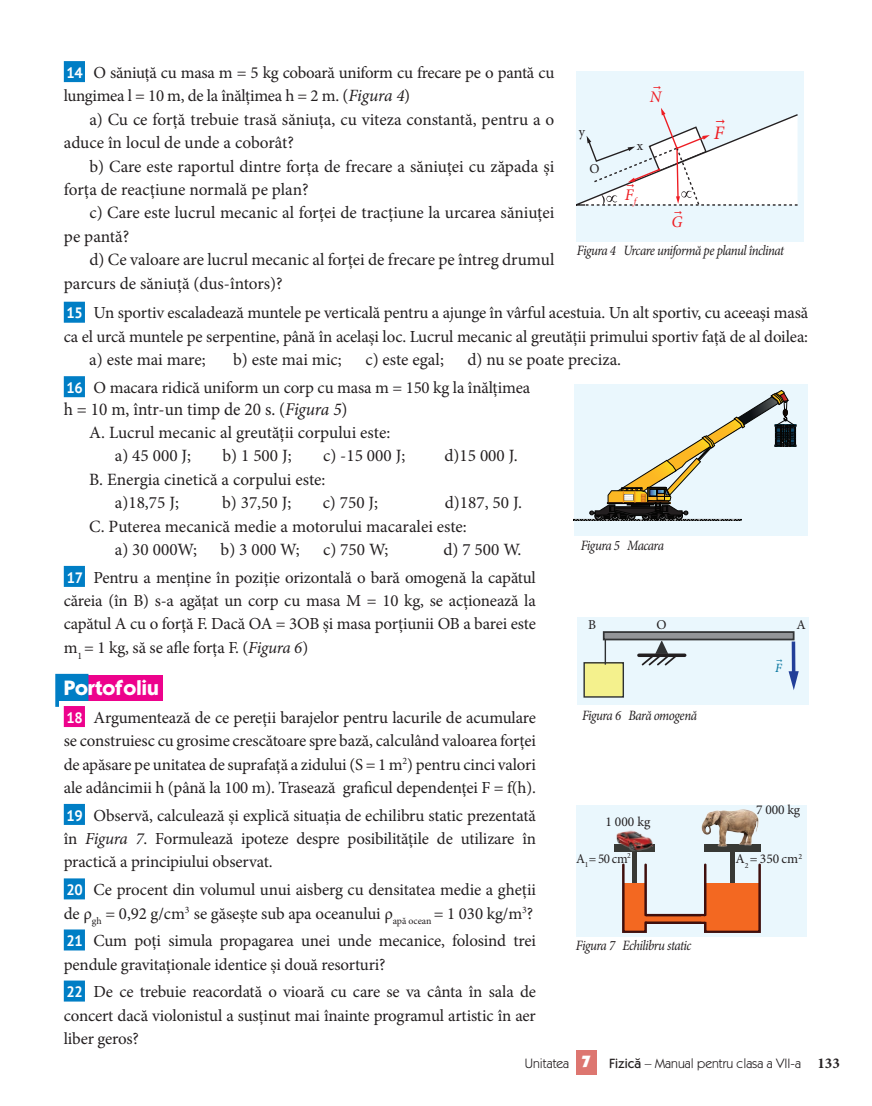
<style>
.page{position:relative;width:872px;height:1106px;background:#fff}
.page>*{position:absolute;margin:0;border:0;box-sizing:border-box;transform-origin:0 0}
.t1{font:21px "ITC Kabel Std Bold RO";letter-spacing:-.01em;color:#fff}
.t2{font:italic 19.2px "Minion Pro";color:#ee1d23}
.t3{font:18px "Minion Pro";color:#231f20;scale:.96 1}
.t4{font:17.25px/23.4px "Minion Pro";color:#231f20}
.t5{font:16.95px/23.4px "Minion Pro";letter-spacing:-.01em;color:#231f20}
.t6{font:italic 16.2px "Minion Pro";color:#ee1d23}
.t7{font:italic 14.25px "Minion Pro";letter-spacing:-.04em;color:#231f20;scale:.9 1}
.t8{font:13.5px "ITC Kabel Std Book RO";color:#231f20}
.t9{font:13.5px "Minion Pro";color:#231f20}
.t10{font:13.5px "Minion Pro";color:#231f20;scale:.96 1}
.t11{font:italic 12.6px "Minion Pro";color:#00719c}
.s1{font-family:"PT Sans";font-weight:700;font-size:15px;color:#fff}
.s2{font-size:17.25px}
.s3{font-style:italic;font-size:17.25px}
.s4{font-style:italic}
.s5{font-family:"ITC Kabel Std Ultra RO";font-size:16.5px;color:#fff}
.s6{font-family:"ITC Kabel Std Medium RO"}
.s7{font-family:"Minion Pro";font-weight:700;font-size:15px}
</style>
<div class="page">
<div style="left:576px;top:1050px;width:20px;height:24px;background:#dd7670"></div>
<div style="left:807px;top:1046px;width:44px;height:32px;border:2px solid #fff;border-radius:15px"></div>
<svg style="left:74px;top:61px;width:11px;height:21px"></svg>
<div style="left:576px;top:71px;width:227px;height:170px;background:#eaf7fd"></div>
<svg style="left:74px;top:302px;width:11px;height:21px"></svg>
<div style="left:574px;top:384px;width:233px;height:152px;background:#eaf7fd"></div>
<svg style="left:74px;top:376px;width:723px;height:145px"></svg>
<div style="left:576px;top:805px;width:230px;height:131px;background:#eaf7fd"></div>
<div style="left:632px;top:850px;width:5px;height:36px;background:#383935"></div>
<hr style="left:730px;top:850px;width:4px;height:36px;background:#383935">
<div style="left:645px;top:915px;width:60px;height:7px;background:#f36821"></div>
<div style="left:644px;top:913px;width:62px;height:11px;border:3px solid #3f0f0d"></div>
<svg style="left:622px;top:863px;width:26px;height:70px"></svg>
<hr style="left:644px;top:864px;width:3px;height:51px;background:#3f0f0d">
<svg style="left:701px;top:862px;width:60px;height:71px"></svg>
<div style="left:704px;top:844px;width:56px;height:7px;background:#383935"></div>
<div style="left:614px;top:844px;width:41px;height:7px;background:#383935"></div>
<img style="left:701px;top:809px;width:58px;height:45px">
<img style="left:615px;top:830px;width:40px;height:22px">
<svg style="left:74px;top:566px;width:11px;height:21px"></svg>
<div style="left:60px;top:675px;width:103px;height:26px;background:#007ec5"></div>
<svg style="left:72px;top:674px;width:91px;height:53px"></svg>
<svg style="left:74px;top:804px;width:11px;height:21px"></svg>
<svg style="left:74px;top:878px;width:11px;height:21px"></svg>
<svg style="left:74px;top:929px;width:11px;height:21px"></svg>
<svg style="left:74px;top:980px;width:11px;height:21px"></svg>
<div style="left:577px;top:617px;width:231px;height:87px;background:#eaf7fd"></div>
<div style="left:584px;top:663px;width:39px;height:34px;background:#f4f18d"></div>
<div style="left:583px;top:662px;width:41px;height:35px;border:1px solid #2d3032"></div>
<hr style="left:604px;top:632px;width:2px;height:32px;background:#2d3032">
<div style="left:604px;top:632px;width:189px;height:7px;background:#939598"></div>
<div style="left:603px;top:631px;width:191px;height:9px;border:2px solid #313334"></div>
<svg style="left:639px;top:653px;width:45px;height:4px"></svg>
<svg style="left:640px;top:641px;width:38px;height:25px"></svg>
<svg style="left:791px;top:641px;width:4px;height:30px"></svg>
<svg style="left:788px;top:671px;width:10px;height:19px"></svg>
<svg style="left:576px;top:108px;width:222px;height:98px"></svg>
<p class="t5" style="left:64px;top:61px;width:492px"><span class="s1">14</span> O săniuță cu masa m = 5 kg coboară uniform cu frecare pe o pantă cu lungimea l = 10 m, de la înălțimea h = 2 m. <span class="s2">(</span><span class="s3">Figura 4</span><span class="s2">)</span></p>
<p class="t4" style="left:64px;top:108px;width:492px;text-indent:26px">a) Cu ce forță trebuie trasă săniuța, cu viteza constantă, pentru a o aduce în locul de unde a coborât?</p>
<p class="t4" style="left:64px;top:154px;width:492px;text-indent:26px">b) Care este raportul dintre forța de frecare a săniuței cu zăpada și forța de reacțiune normală pe plan?</p>
<p class="t4" style="left:64px;top:201px;width:492px;text-indent:26px">c) Care este lucrul mecanic al forței de tracțiune la urcarea săniuței pe pantă?</p>
<p class="t4" style="left:64px;top:248px;width:492px;text-indent:26px">d) Ce valoare are lucrul mecanic al forței de frecare pe întreg drumul parcurs de săniuță (dus-întors)?</p>
<p class="t9" style="left:578px;top:123px;width:8px">y</p>
<p class="t9" style="left:589px;top:160px;width:12px">O</p>
<p class="t6" style="left:650px;top:86px;width:13px">N</p>
<p class="t9" style="left:637px;top:136px;width:8px">x</p>
<p class="t6" style="left:625px;top:183px;width:13px">F<sub>f</sub></p>
<p class="t6" style="left:671px;top:211px;width:13px">G</p>
<p class="t2" style="left:713px;top:120px;width:12px">F</p>
<p class="t7" style="left:577px;top:241px;width:232px">Figura 4 Urcare uniformă pe planul înclinat</p>
<p class="t5" style="left:64px;top:301px;width:746px"><span class="s1">15</span> Un sportiv escaladează muntele pe verticală pentru a ajunge în vârful acestuia. Un alt sportiv, cu aceeași masă ca el urcă muntele pe serpentine, până în același loc. Lucrul mecanic al greutății primului sportiv față de al doilea:</p>
<p class="t4" style="left:89px;top:348px;width:118px">a) este mai mare;</p>
<p class="t4" style="left:233px;top:348px;width:110px">b) este mai mic;</p>
<p class="t4" style="left:365px;top:348px;width:80px">c) este egal;</p>
<p class="t4" style="left:467px;top:348px;width:153px">d) nu se poate preciza.</p>
<p class="t5" style="left:66px;top:376px;width:465px"><span class="s1">16</span> O macara ridică uniform un corp cu masa m = 150 kg la înălțimea</p>
<p class="t3" style="left:64px;top:397px;width:297px">h = 10 m, într-un timp de 20 s. (<span class="s4">Figura 5</span>)</p>
<p class="t4" style="left:115px;top:421px;width:277px;text-indent:-26px">A. Lucrul mecanic al greutății corpului este: a) 45 000 J;</p>
<p class="t4" style="left:222px;top:444px;width:71px">b) 1 500 J;</p>
<p class="t4" style="left:323px;top:444px;width:84px">c) -15 000 J;</p>
<p class="t4" style="left:444px;top:444px;width:73px">d)15 000 J.</p>
<p class="t4" style="left:115px;top:467px;width:212px;text-indent:-26px">B. Energia cinetică a corpului este: a)18,75 J;</p>
<p class="t4" style="left:222px;top:491px;width:71px">b) 37,50 J;</p>
<p class="t4" style="left:323px;top:491px;width:57px">c) 750 J;</p>
<p class="t4" style="left:445px;top:491px;width:77px">d)187, 50 J.</p>
<p class="t4" style="left:89px;top:514px;width:379px">C. Puterea mecanică medie a motorului macaralei este:</p>
<p class="t4" style="left:115px;top:538px;width:84px">a) 30 000W;</p>
<p class="t4" style="left:220px;top:538px;width:81px">b) 3 000 W;</p>
<p class="t4" style="left:323px;top:538px;width:67px">c) 750 W;</p>
<p class="t4" style="left:443px;top:538px;width:78px">d) 7 500 W.</p>
<p class="t7" style="left:581px;top:535px;width:94px">Figura 5 Macara</p>
<p class="t5" style="left:64px;top:565px;width:473px;text-align:justify"><span class="s1">17</span> Pentru a menține în poziție orizontală o bară omogenă la capătul căreia (în B) s-a agățat un corp cu masa M = 10 kg, se acționează la capătul A cu o forță F. Dacă OA = 3OB și masa porțiunii OB a barei este m<sub>1</sub> = 1 kg, să se afle forța F. (<span class="s4">Figura 6</span>)</p>
<p class="t1" style="left:64px;top:675px;width:97px">Portofoliu</p>
<p class="t5" style="left:64px;top:705px;width:473px;text-align:justify"><span class="s1">18</span> Argumentează de ce pereții barajelor pentru lacurile de acumulare se construiesc cu grosime crescătoare spre bază, calculând valoarea forței de apăsare pe unitatea de suprafață a zidului (S = 1 m<sup>2</sup>) pentru cinci valori ale adâncimii h (până la 100 m). Trasează graficul dependenței F = f(h).</p>
<p class="t5" style="left:64px;top:803px;width:473px;text-align:justify"><span class="s1">19</span> Observă, calculează și explică situația de echilibru static prezentată în <span class="s4">Figura 7</span>. Formulează ipoteze despre posibilitățile de utilizare în practică a principiului observat.</p>
<p class="t5" style="left:64px;top:878px;width:474px"><span class="s1">20</span> Ce procent din volumul unui aisberg cu densitatea medie a gheții de ρ<sub>gh</sub> = 0,92 g/cm<sup>3</sup> se găsește sub apa oceanului ρ<sub>apă</sub> <sub>ocean</sub> = 1 030 kg/m<sup>3</sup>?</p>
<p class="t5" style="left:64px;top:929px;width:473px"><span class="s1">21</span> Cum poți simula propagarea unei unde mecanice, folosind trei pendule gravitaționale identice și două resorturi?</p>
<p class="t5" style="left:64px;top:980px;width:474px;text-align:justify"><span class="s1">22</span> De ce trebuie reacordată o vioară cu care se va cânta în sala de concert dacă violonistul a susținut mai înainte programul artistic în aer liber geros?</p>
<p class="t9" style="left:588px;top:616px;width:9px">B</p>
<p class="t9" style="left:656px;top:616px;width:12px">O</p>
<p class="t9" style="left:796px;top:616px;width:11px">A</p>
<p class="t11" style="left:775px;top:659px;width:8px">F</p>
<p class="t7" style="left:582px;top:706px;width:129px">Figura 6 Bară omogenă</p>
<p class="t9" style="left:756px;top:800px;width:46px">7 000 kg</p>
<p class="t9" style="left:605px;top:812px;width:47px">1 000 kg</p>
<p class="t10" style="left:576px;top:849px;width:59px">A<sub>1</sub>= 50 cm<sup>2</sup></p>
<p class="t9" style="left:735px;top:849px;width:68px">A<sub>2</sub> = 350 cm<sup>2</sup></p>
<p class="t7" style="left:576px;top:935px;width:130px">Figura 7 Echilibru static</p>
<p class="t8" style="left:525px;top:1055px;width:316px">Unitatea <span class="s5">7</span> <span class="s6">Fizică</span> – Manual pentru clasa a VII-a <span class="s7">133</span></p>
</div>
